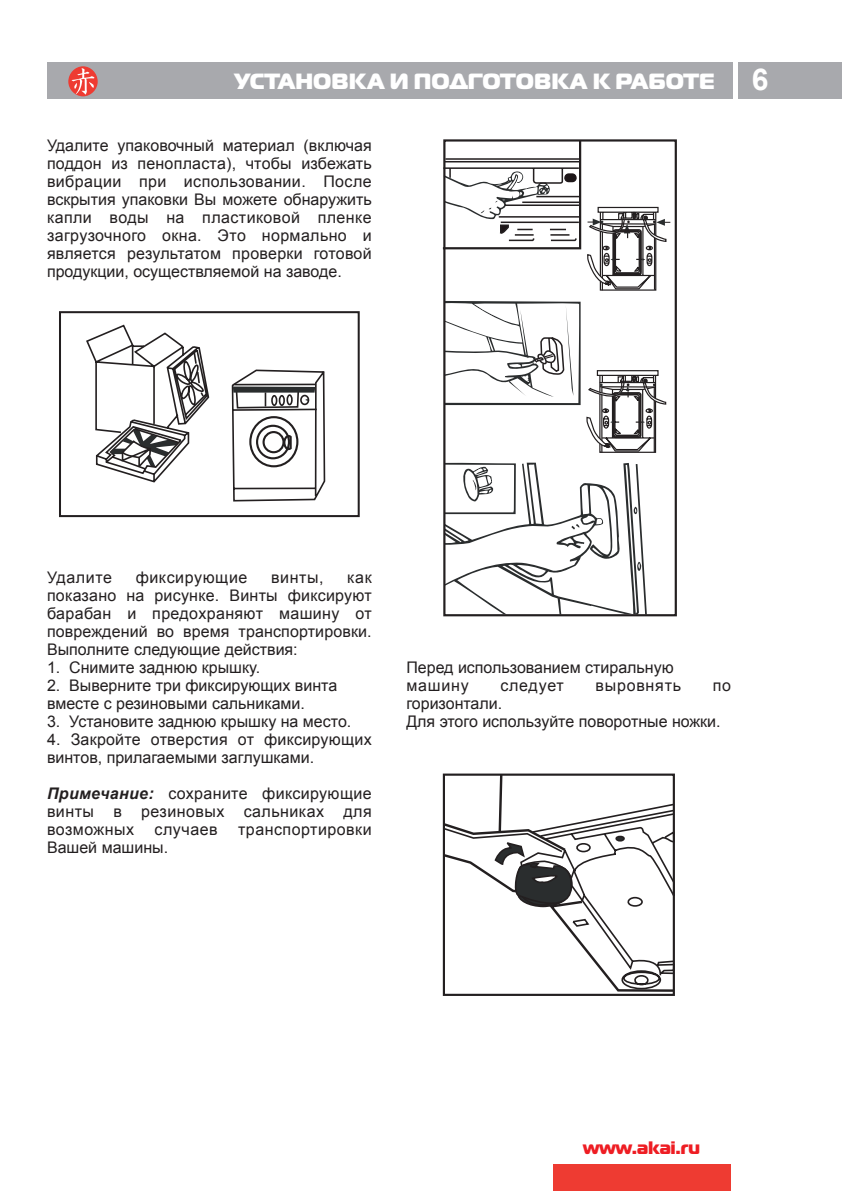
<style>
.page{position:relative;width:842px;height:1191px;background:#fff}
.page>*{position:absolute;margin:0;border:0;box-sizing:border-box;transform-origin:0 0}
.t1{font:700 30px "Arial";color:#fff}
.t2{font:22px "Magistral Black C";color:#fff}
.t3{font:18px "Magistral Black C";color:#ee1d23}
.t4{font:16px/18px "Arial MT.Win Cyrillic";color:#231f20}
.t5{font:16px "Arial MT.Win Cyrillic";letter-spacing:.03em;color:#231f20}
.t6{font:16px "Arial MT.Win Cyrillic";letter-spacing:.035em;color:#231f20}
.t7{font:16px "Arial MT.Win Cyrillic";letter-spacing:.05em;color:#231f20}
.t8{font:16px "Arial MT.Win Cyrillic";letter-spacing:.045em;color:#231f20}
.s1{font-family:"Arial Bold Italic MT.Win Cyrillic"}
</style>
<div class="page">
<div style="left:47px;top:62px;width:685px;height:37px;background:#a8a9ad"></div>
<div style="left:738px;top:62px;width:104px;height:37px;background:#a8a9ad"></div>
<svg style="left:68px;top:66px;width:30px;height:30px"></svg>
<svg style="left:72px;top:68px;width:23px;height:27px"></svg>
<div style="left:643px;top:1163px;width:88px;height:28px;background:#ee3b32"></div>
<div style="left:554px;top:1163px;width:88px;height:28px;background:#ee3b32"></div>
<svg style="left:86px;top:324px;width:240px;height:178px"></svg>
<div style="left:59px;top:311px;width:301px;height:206px;border:2px solid #231f20"></div>
<svg style="left:446px;top:463px;width:201px;height:150px"></svg>
<div style="left:443px;top:139px;width:234px;height:477px;border:2px solid #231f20"></div>
<svg style="left:442px;top:139px;width:228px;height:315px"></svg>
<svg style="left:442px;top:773px;width:233px;height:220px"></svg>
<svg style="left:442px;top:802px;width:233px;height:188px"></svg>
<div style="left:615px;top:835px;width:10px;height:6px;border:2px solid #231f20;border-radius:50%"></div>
<h2 class="t2" style="left:234px;top:67px;width:482px">УСТАНОВКА И ПОДГОТОВКА К РАБОТЕ</h2>
<p class="t4" style="left:47px;top:137px;width:326px;text-align:justify">Удалите упаковочный материал (включая поддон из пенопласта), чтобы избежать вибрации при использовании. После вскрытия упаковки Вы можете обнаружить капли воды на пластиковой пленке загрузочного окна. Это нормально и является результатом проверки готовой продукции, осуществляемой на заводе.</p>
<h1 class="t1" style="left:752px;top:59px;width:18px">6</h1>
<p class="t6" style="left:47px;top:567px;width:66px">Удалите</p>
<p class="t6" style="left:136px;top:567px;width:113px">фиксирующие</p>
<p class="t4" style="left:271px;top:569px;width:54px">винты,</p>
<p class="t4" style="left:47px;top:569px;width:326px;text-align:justify;text-indent:300px">как показано на рисунке. Винты фиксируют барабан и предохраняют машину от повреждений во время транспортировки.<br>Выполните следующие действия:</p>
<p class="t4" style="left:47px;top:659px;width:215px">1. Снимите заднюю крышку.</p>
<p class="t4" style="left:47px;top:677px;width:292px">2. Выверните три фиксирующих винта вместе с резиновыми сальниками.</p>
<p class="t4" style="left:47px;top:713px;width:306px">3. Установите заднюю крышку на место.</p>
<p class="t4" style="left:47px;top:731px;width:326px">4. Закройте отверстия от фиксирующих винтов, прилагаемыми заглушками.</p>
<p class="t4" style="left:47px;top:785px;width:326px;text-align:justify"><span class="s1">Примечание:</span> сохраните фиксирующие винты в резиновых сальниках для возможных</p>
<p class="t5" style="left:155px;top:819px;width:64px">случаев</p>
<p class="t5" style="left:238px;top:819px;width:135px">транспортировки</p>
<p class="t4" style="left:47px;top:839px;width:123px">Вашей машины.</p>
<p class="t4" style="left:406px;top:659px;width:269px">Перед использованием стиральную машину</p>
<p class="t8" style="left:500px;top:675px;width:65px">следует</p>
<p class="t7" style="left:595px;top:675px;width:87px">выровнять</p>
<p class="t4" style="left:713px;top:677px;width:20px">по</p>
<p class="t4" style="left:406px;top:695px;width:316px">горизонтали.<br>Для этого используйте поворотные ножки.</p>
<p class="t3" style="left:583px;top:1136px;width:118px">www.akai.ru</p>
</div>
